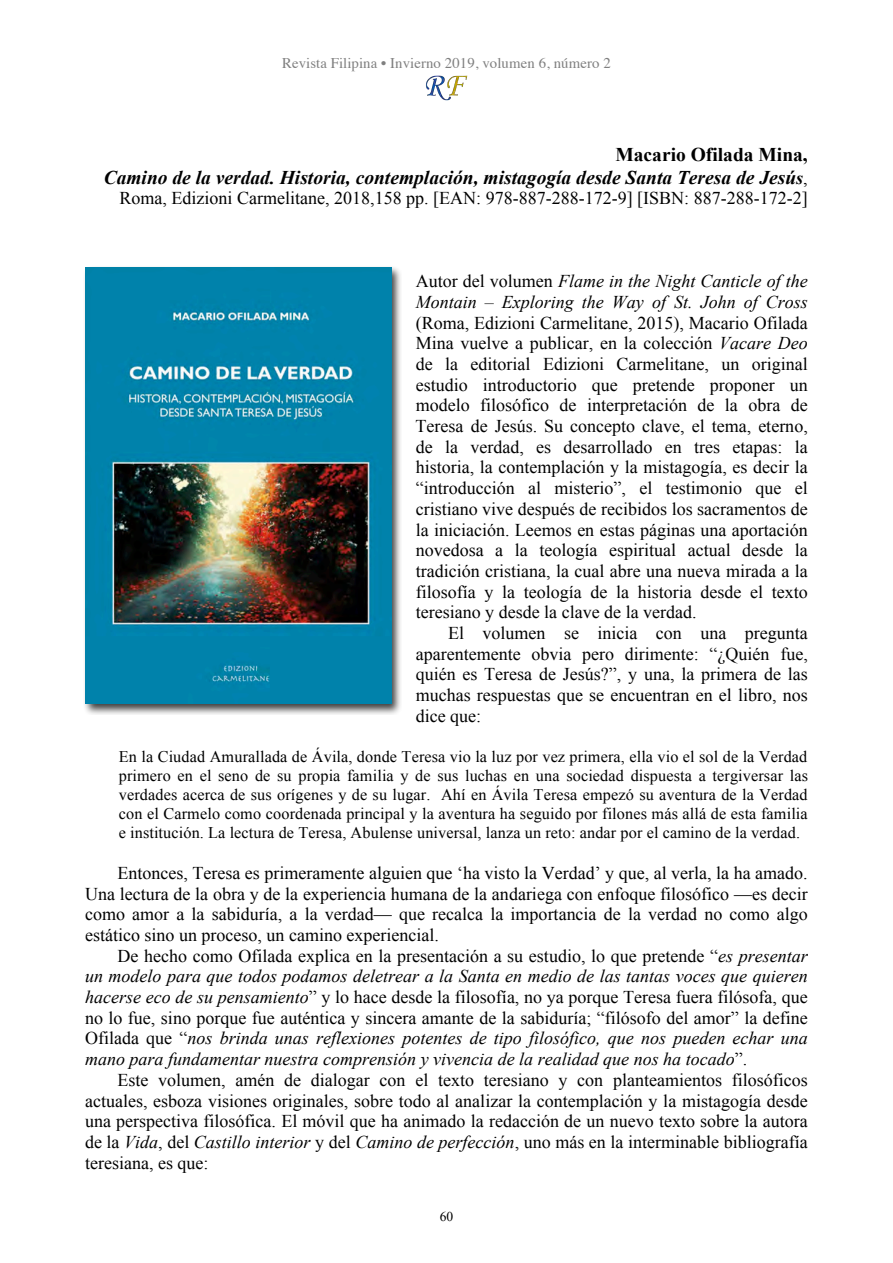
<style>
.page{position:relative;width:893px;height:1263px;background:#fff}
.page>*{position:absolute;margin:0;border:0;box-sizing:border-box;transform-origin:0 0}
.t1{font:italic 700 19.5px/22.6px "Times New Roman";color:#000;text-align:right}
.t2{font:18px/20.7px "Times New Roman";color:#000;text-align:justify}
.t3{font:italic 18px/20.7px "Times New Roman";color:#000}
.t4{font:16.2px/19px "Times New Roman";letter-spacing:.01em;color:#000;text-align:justify}
.t5{font:14.7px "Times";letter-spacing:.01em;color:#7f7f7f}
.t6{font:13.5px "Times New Roman";color:#000}
.s1{font-style:normal}
.s2{font-size:18px}
.s3{font-weight:400;font-style:normal;font-size:18px}
.s4{font-style:italic}
</style>
<div class="page">
<img style="left:426px;top:75px;width:42px;height:26px">
<img style="left:84px;top:267px;width:317px;height:448px">
<img style="left:85px;top:268px;width:306px;height:436px">
<p class="t5" style="left:282px;top:57px;width:330px">Revista Filipina • Invierno 2019, volumen 6, número 2</p>
<p class="t1" style="left:104px;top:143px;width:705px"><span class="s1">Macario Ofilada Mina,<br></span>Camino de la verdad. Historia, contemplación, mistagogía desde Santa Teresa de Jesú<span class="s2">s</span><span class="s3">,</span></p>
<p class="t2" style="left:119px;top:188px;width:689px">Roma, Edizioni Carmelitane, 2018,158 pp. [EAN: 978-887-288-172-9] [ISBN: 887-288-172-2]</p>
<p class="t3" style="left:415px;top:271px;width:393px"><span class="s1">Autor del volumen</span> Flame in the Night Canticle of the<br>Montain – Exploring the Way of St. John of Cross</p>
<p class="t2" style="left:415px;top:312px;width:394px">(Roma, Edizioni Carmelitane, 2015), Macario Ofilada Mina vuelve a publicar, en la colección <span class="s4">Vacare Deo </span>de la editorial Edizioni Carmelitane, un original estudio introductorio que pretende proponer un modelo filosófico de interpretación de la obra de Teresa de Jesús. Su concepto clave, el tema, eterno, de la verdad, es desarrollado en tres etapas: la historia, la contemplación y la mistagogía, es decir la “introducción al misterio”, el testimonio que el cristiano vive después de recibidos los sacramentos de la iniciación. Leemos en estas páginas una aportación novedosa a la teología espiritual actual desde la tradición cristiana, la cual abre una nueva mirada a la filosofía y la teología de la historia desde el texto teresiano y desde la clave de la verdad.</p>
<p class="t2" style="left:415px;top:623px;width:393px;text-indent:32px">El volumen se inicia con una pregunta aparentemente obvia pero dirimente: “¿Quién fue, quién es Teresa de Jesús?”, y una, la primera de las muchas respuestas que se encuentran en el libro, nos dice que:</p>
<p class="t4" style="left:119px;top:747px;width:690px">En la Ciudad Amurallada de Ávila, donde Teresa vio la luz por vez primera, ella vio el sol de la Verdad primero en el seno de su propia familia y de sus luchas en una sociedad dispuesta a tergiversar las verdades acerca de sus orígenes y de su lugar. Ahí en Ávila Teresa empezó su aventura de la Verdad con el Carmelo como coordenada principal y la aventura ha seguido por filones más allá de esta familia e institución. La lectura de Teresa, Abulense universal, lanza un reto: andar por el camino de la verdad.</p>
<p class="t2" style="left:85px;top:862px;width:724px;text-indent:32px">Entonces, Teresa es primeramente alguien que ‘ha visto la Verdad’ y que, al verla, la ha amado.<br>Una lectura de la obra y de la experiencia humana de la andariega con enfoque filosófico —es decir como amor a la sabiduría, a la verdad— que recalca la importancia de la verdad no como algo estático sino un proceso, un camino experiencial.</p>
<p class="t3" style="left:85px;top:945px;width:724px;text-align:justify;text-indent:32px"><span class="s1">De hecho como Ofilada explica en la presentación a su estudio, lo que pretende “</span>es presentar un modelo para que todos podamos deletrear a la Santa en medio de las tantas voces que quieren hacerse eco de su pensamiento<span class="s1">” y lo hace desde la filosofía, no ya porque Teresa fuera filósofa, que no lo fue, sino porque fue auténtica y sincera amante de la sabiduría; “filósofo del amor” la define Ofilada que “</span>nos brinda unas reflexiones potentes de tipo filosófico, que nos pueden echar una mano para fundamentar nuestra comprensión y vivencia de la realidad que nos ha tocado<span class="s1">”.</span></p>
<p class="t2" style="left:85px;top:1069px;width:724px;text-indent:32px">Este volumen, amén de dialogar con el texto teresiano y con planteamientos filosóficos actuales, esboza visiones originales, sobre todo al analizar la contemplación y la mistagogía desde una perspectiva filosófica. El móvil que ha animado la redacción de un nuevo texto sobre la autora de la <span class="s4">Vida</span>, del <span class="s4">Castillo interior</span> y del <span class="s4">Camino de perfección</span>, uno más en la interminable bibliografía teresiana, es que:</p>
<p class="t6" style="left:440px;top:1207px;width:15px">60</p>
</div>
